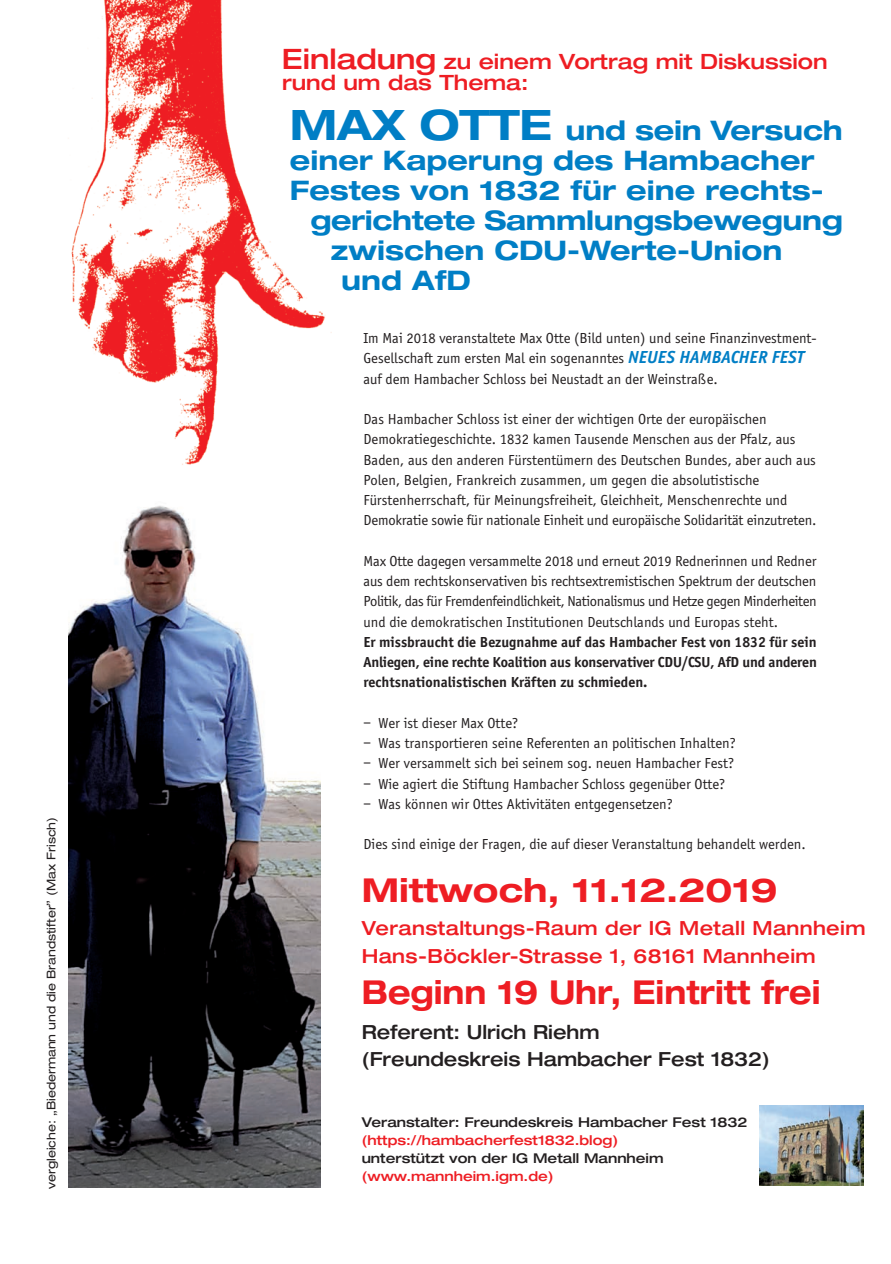
<style>
.page{position:relative;width:891px;height:1264px;background:#fff}
.page>*{position:absolute;margin:0;border:0;box-sizing:border-box;transform-origin:0 0}
.t1{font:700 expanded 33px "Helvetica Neue";color:#ee1d23;scale:.9 1}
.t2{font:700 expanded 33px "Helvetica Neue";color:#ee1d23}
.t3{font:700 expanded 27px "Helvetica Neue";color:#007ec5}
.t4{font:500 expanded 21.15px/21.1px "Helvetica Neue";color:#ee1d23}
.t5{font:500 expanded 19.5px/28.5px "Helvetica Neue";letter-spacing:.02em;color:#ee1d23;scale:.96 1}
.t6{font:500 expanded 19.5px/27px "Helvetica Neue";color:#231f20;scale:.96 1}
.t7{font:15px/20.2px "Officina Sans";color:#231f20}
.t8{font:700 15px/20.2px "Officina Sans";color:#231f20;text-align:justify}
.t9{font:500 expanded 13.5px "Helvetica Neue";color:#231f20}
.t10{font:500 expanded 13.5px "Helvetica Neue";color:#ee1d23}
.t11{font:expanded 12px "Helvetica Neue";color:#231f20}
.s1{font-size:28.2px}
.s2{font-size:42px}
.s3{font-weight:700;font-style:italic;font-size:18px;color:#007ec5}
</style>
<div class="page">
<img style="left:68px;top:505px;width:252px;height:682px">
<img style="left:68px;top:0;width:264px;height:465px">
<img style="left:759px;top:1105px;width:104px;height:81px">
<p class="t11" style="left:47px;top:1189px;width:373px;rotate:-90deg">vergleiche: „Biedermann und die Brandstifter” (Max Frisch)</p>
<h3 class="t4" style="left:282px;top:52px;width:547px"><span class="s1">Einladung</span> zu einem Vortrag mit Diskussion rund um das Thema:</h3>
<h2 class="t3" style="left:290px;top:121px;width:554px"><span class="s2">MAX OTTE</span> und sein Versuch</h2>
<h2 class="t3" style="left:290px;top:151px;width:526px">einer Kaperung des Hambacher</h2>
<h2 class="t3" style="left:290px;top:181px;width:535px">Festes von 1832 für eine rechts-</h2>
<h2 class="t3" style="left:310px;top:211px;width:534px">gerichtete Sammlungsbewegung</h2>
<h2 class="t3" style="left:331px;top:241px;width:453px">zwischen CDU-Werte-Union</h2>
<h2 class="t3" style="left:341px;top:271px;width:131px">und AfD</h2>
<p class="t7" style="left:363px;top:329px;width:454px">Im Mai 2018 veranstaltete Max Otte (Bild unten) und seine Finanzinvestment-<br>Gesellschaft zum ersten Mal ein sogenanntes <span class="s3">NEUES HAMBACHER FEST </span>auf dem Hambacher Schloss bei Neustadt an der Weinstraße.</p>
<p class="t7" style="left:363px;top:410px;width:454px">Das Hambacher Schloss ist einer der wichtigen Orte der europäischen Demokratiegeschichte. 1832 kamen Tausende Menschen aus der Pfalz, aus Baden, aus den anderen Fürstentümern des Deutschen Bundes, aber auch aus Polen, Belgien, Frankreich zusammen, um gegen die absolutistische Fürstenherrschaft, für Meinungsfreiheit, Gleichheit, Menschenrechte und Demokratie sowie für nationale Einheit und europäische Solidarität einzutreten.</p>
<p class="t7" style="left:363px;top:552px;width:454px;text-align:justify">Max Otte dagegen versammelte 2018 und erneut 2019 Rednerinnen und Redner aus dem rechtskonservativen bis rechtsextremistischen Spektrum der deutschen Politik, das für Fremdenfeindlichkeit, Nationalismus und Hetze gegen Minderheiten und die demokratischen Institutionen Deutschlands und Europas steht.</p>
<p class="t8" style="left:363px;top:633px;width:455px">Er missbraucht die Bezugnahme auf das Hambacher Fest von 1832 für sein Anliegen, eine rechte Koalition aus konservativer CDU/CSU, AfD und anderen rechtsnationalistischen Kräften zu schmieden.</p>
<p class="t7" style="left:363px;top:714px;width:156px">– Wer ist dieser Max Otte?</p>
<p class="t7" style="left:363px;top:734px;width:374px">– Was transportieren seine Referenten an politischen Inhalten?</p>
<p class="t7" style="left:363px;top:754px;width:372px">– Wer versammelt sich bei seinem sog. neuen Hambacher Fest?</p>
<p class="t7" style="left:363px;top:775px;width:363px">– Wie agiert die Stiftung Hambacher Schloss gegenüber Otte?</p>
<p class="t7" style="left:363px;top:795px;width:311px">– Was können wir Ottes Aktivitäten entgegensetzen?</p>
<p class="t7" style="left:363px;top:835px;width:443px">Dies sind einige der Fragen, die auf dieser Veranstaltung behandelt werden.</p>
<h1 class="t2" style="left:361px;top:878px;width:417px">Mittwoch, 11.12.2019</h1>
<h3 class="t5" style="left:361px;top:915px;width:526px">Veranstaltungs-Raum der IG Metall Mannheim<br>Hans-Böckler-Strasse 1, 68161 Mannheim</h3>
<h1 class="t1" style="left:361px;top:980px;width:511px">Beginn 19 Uhr, Eintritt frei</h1>
<h3 class="t6" style="left:361px;top:1020px;width:426px">Referent: Ulrich Riehm<br>(Freundeskreis Hambacher Fest 1832)</h3>
<p class="t9" style="left:361px;top:1117px;width:387px">Veranstalter: Freundeskreis Hambacher Fest 1832</p>
<p class="t10" style="left:361px;top:1135px;width:258px">(https://hambacherfest1832.blog)</p>
<p class="t9" style="left:361px;top:1153px;width:303px">unterstützt von der IG Metall Mannheim</p>
<p class="t10" style="left:361px;top:1171px;width:193px">(www.mannheim.igm.de)</p>
</div>
